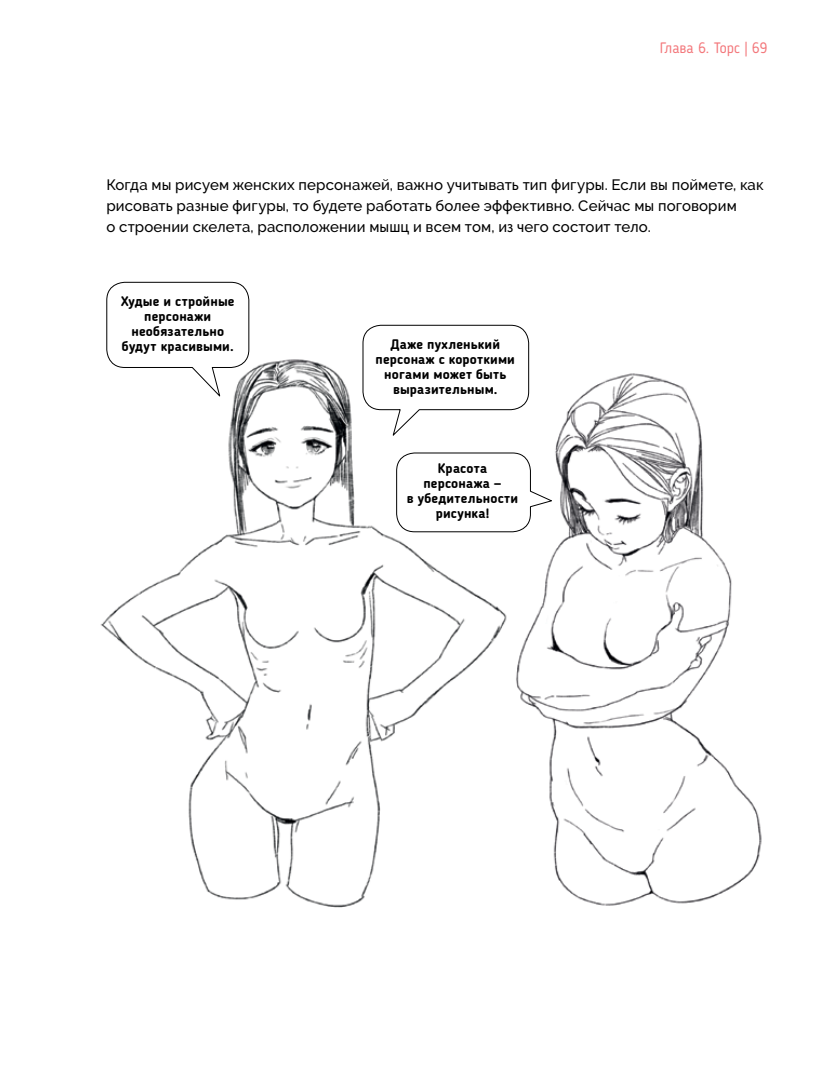
<style>
.page{position:relative;width:830px;height:1072px;background:#fff}
.page>*{position:absolute;margin:0;border:0;box-sizing:border-box;transform-origin:0 0}
.t1{font:500 15px/21px "Raleway";letter-spacing:.005em;color:#000}
.t2{font:15px "Blogger Sans";color:#f3777b}
.t3{font:700 13.5px/15px "Blogger Sans";letter-spacing:.015em;color:#000;text-align:center}
</style>
<div class="page">
<img style="left:100px;top:298px;width:662px;height:610px">
<svg style="left:106px;top:281px;width:143px;height:117px"></svg>
<svg style="left:362px;top:324px;width:167px;height:113px"></svg>
<svg style="left:395px;top:452px;width:158px;height:80px"></svg>
<p class="t2" style="left:659px;top:38px;width:109px">Глава 6. Торс | 69</p>
<p class="t1" style="left:106px;top:174px;width:658px">Когда мы рисуем женских персонажей, важно учитывать тип фигуры. Если вы поймете, как рисовать разные фигуры, то будете работать более эффективно. Сейчас мы поговорим<br>о строении скелета, расположении мышц и всем том, из чего состоит тело.</p>
<p class="t3" style="left:121px;top:293px;width:115px">Худые и стройные персонажи необязательно будут красивыми.</p>
<p class="t3" style="left:375px;top:337px;width:141px">Даже пухленький персонаж с короткими ногами может быть выразительным.</p>
<p class="t3" style="left:406px;top:461px;width:113px">Красота персонажа —<br>в убедительности рисунка!</p>
</div>
